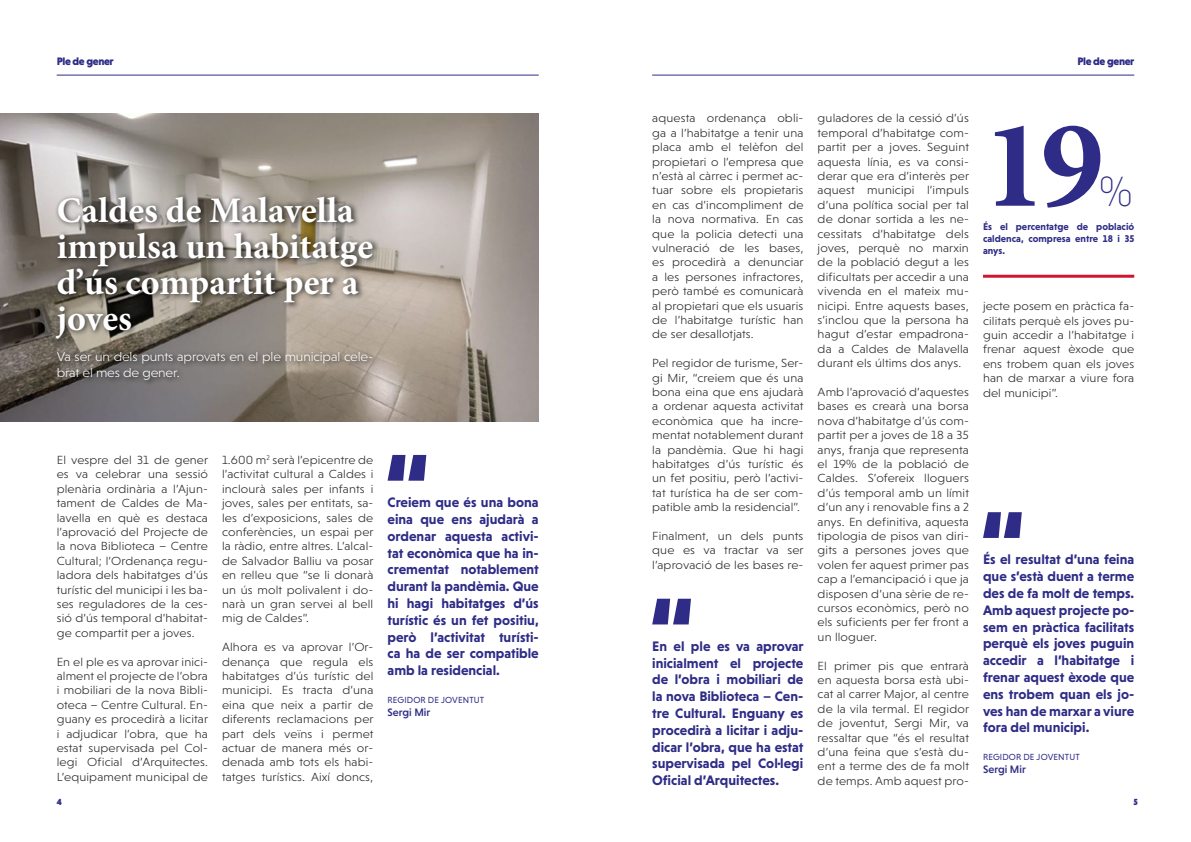
<style>
.page{position:relative;width:1191px;height:842px;background:#fff}
.page>*{position:absolute;margin:0;border:0;box-sizing:border-box;transform-origin:0 0}
.t1{font:700 126px "Minion Pro";color:#2e2c86}
.t2{font:200 43px "Niveau Grotesk";color:#2e2c86}
.t3{font:700 36px/36px "Minion Pro";color:#fff}
.t4{font:700 14px/16.8px "Niveau Grotesk";color:#2e2c86;text-align:justify}
.t5{font:300 13px/15.6px "Niveau Grotesk";letter-spacing:-.01em;color:#fff;scale:1.07 1}
.t6{font:300 12px/14.4px "Niveau Grotesk";letter-spacing:.01em;color:#282827;text-align:justify;scale:1.07 1}
.t7{font:900 11px "Niveau Grotesk";letter-spacing:-.03em;color:#2e2c86}
.t8{font:500 11px "Niveau Grotesk";color:#2e2c86}
.t9{font:700 10px/12px "Niveau Grotesk";color:#2e2c86;text-align:justify}
.t10{font:9px "Niveau Grotesk";letter-spacing:.015em;color:#2e2c86}
.t11{font:900 9px "Niveau Grotesk";color:#2e2c86}
</style>
<div class="page">
<hr style="left:57px;top:75px;width:482px;height:1px;background:#2e2c86">
<hr style="left:652px;top:75px;width:482px;height:1px;background:#2e2c86">
<hr style="left:983px;top:275px;width:151px;height:3px;background:#ce1630">
<svg style="left:983px;top:512px;width:38px;height:26px"></svg>
<svg style="left:652px;top:599px;width:39px;height:25px"></svg>
<svg style="left:387px;top:455px;width:39px;height:26px"></svg>
<img style="left:0;top:113px;width:539px;height:308px">
<div style="left:53px;top:193px;width:327px;height:194px;background:#000;opacity:.75"></div>
<p class="t7" style="left:57px;top:55px;width:59px">Ple de gener</p>
<p class="t7" style="left:1077px;top:55px;width:59px">Ple de gener</p>
<h3 class="t3" style="left:57px;top:192px;width:318px">Caldes de Malavella impulsa un habitatge d’ús compartit per a joves</h3>
<p class="t5" style="left:57px;top:349px;width:297px">Va ser un dels punts aprovats en el ple municipal cele&shy;brat el mes de gener.</p>
<p class="t6" style="left:57px;top:453px;width:143px">El vespre del 31 de gener es va celebrar una sessió plenària ordinària a l’Ajun&shy;tament de Caldes de Ma&shy;lavella en què es destaca l’aprovació del Projecte de la nova Biblioteca – Centre Cultural; l’Ordenança regu&shy;ladora dels habitatges d’ús turístic del municipi i les ba&shy;ses reguladores de la ces&shy;sió d’ús temporal d’habitat&shy;ge compartit per a joves.</p>
<p class="t6" style="left:57px;top:654px;width:143px;text-align:left">En el ple es va aprovar inici&shy;alment el projecte de l’obra i mobiliari de la nova Bibli&shy;oteca – Centre Cultural. En&shy;guany es procedirà a licitar i adjudicar l’obra, que ha estat supervisada pel Col· legi Oficial d’Arquitectes.<br>L’equipament municipal de</p>
<p class="t6" style="left:222px;top:453px;width:143px">1.600 m<sup>2</sup> serà l’epicentre de l’activitat cultural a Caldes i inclourà sales per infants i joves, sales per entitats, sa&shy;les d’exposicions, sales de conferències, un espai per la ràdio, entre altres. L’alcal&shy;de Salvador Balliu va posar en relleu que “se li donarà un ús molt polivalent i do&shy;narà un gran servei al bell mig de Caldes”.</p>
<p class="t6" style="left:222px;top:640px;width:143px">Alhora es va aprovar l’Or&shy;denança que regula els habitatges d’ús turístic del municipi. Es tracta d’una eina que neix a partir de diferents reclamacions per part dels veïns i permet actuar de manera més or&shy;denada amb tots els habi&shy;tatges turístics. Així doncs,</p>
<p class="t4" style="left:387px;top:494px;width:153px">Creiem que és una bona eina que ens ajudarà a ordenar aquesta activi&shy;tat econòmica que ha in&shy;crementat notablement durant la pandèmia. Que hi hagi habitatges d’ús turístic és un fet positiu, però l’activitat turísti&shy;ca ha de ser compatible amb la residencial.</p>
<p class="t10" style="left:387px;top:694px;width:98px">REGIDOR DE JOVENTUT</p>
<p class="t8" style="left:387px;top:706px;width:44px">Sergi Mir</p>
<p class="t6" style="left:652px;top:111px;width:143px">aquesta ordenança obli&shy;ga a l’habitatge a tenir una placa amb el telèfon del propietari o l’empresa que n’està al càrrec i permet ac&shy;tuar sobre els propietaris en cas d’incompliment de la nova normativa. En cas que la policia detecti una vulneració de les bases, es procedirà a denunciar a les persones infractores, però també es comunicarà al propietari que els usuaris de l’habitatge turístic han de ser desallotjats.</p>
<p class="t6" style="left:652px;top:356px;width:143px">Pel regidor de turisme, Ser&shy;gi Mir, “creiem que és una bona eina que ens ajudarà a ordenar aquesta activitat econòmica que ha incre&shy;mentat notablement durant la pandèmia. Que hi hagi habitatges d’ús turístic és un fet positiu, però l’activi&shy;tat turística ha de ser com&shy;patible amb la residencial”.</p>
<p class="t6" style="left:652px;top:529px;width:143px">Finalment, un dels punts que es va tractar va ser l’aprovació de les bases re-</p>
<p class="t4" style="left:652px;top:637px;width:153px">En el ple es va aprovar inicialment el projecte de l’obra i mobiliari de la nova Biblioteca – Cen&shy;tre Cultural. Enguany es procedirà a licitar i adju&shy;dicar l’obra, que ha estat supervisada pel Col·legi Oficial d’Arquitectes.</p>
<p class="t6" style="left:817px;top:111px;width:143px">guladores de la cessió d’ús temporal d’habitatge com&shy;partit per a joves. Seguint aquesta línia, es va consi&shy;derar que era d’interès per aquest municipi l’impuls d’una política social per tal de donar sortida a les ne&shy;cessitats d’habitatge dels joves, perquè no marxin de la població degut a les dificultats per accedir a una vivenda en el mateix mu&shy;nicipi. Entre aquests bases, s’inclou que la persona ha hagut d’estar empadrona&shy;da a Caldes de Malavella durant els últims dos anys.</p>
<p class="t6" style="left:817px;top:385px;width:143px">Amb l’aprovació d’aquestes bases es crearà una borsa nova d’habitatge d’ús com&shy;partit per a joves de 18 a 35 anys, franja que representa el 19% de la població de Caldes. S’ofereix lloguers d’ús temporal amb un límit d’un any i renovable fins a 2 anys. En definitiva, aquesta tipologia de pisos van diri&shy;gits a persones joves que volen fer aquest primer pas cap a l’emancipació i que ja disposen d’una sèrie de re&shy;cursos econòmics, però no els suficients per fer front a un lloguer.</p>
<p class="t6" style="left:817px;top:658px;width:143px">El primer pis que entrarà en aquesta borsa està ubi&shy;cat al carrer Major, al centre de la vila termal. El regidor de joventut, Sergi Mir, va ressaltar que “és el resultat d’una feina que s’està du&shy;ent a terme des de fa molt de temps. Amb aquest pro-</p>
<h1 class="t1" style="left:983px;top:77px;width:122px">19</h1>
<h2 class="t2" style="left:1099px;top:167px;width:35px">%</h2>
<p class="t9" style="left:983px;top:220px;width:153px">És el percentatge de població caldenca, compresa entre 18 i 35 anys.</p>
<p class="t6" style="left:983px;top:299px;width:143px">jecte posem en pràctica fa&shy;cilitats perquè els joves pu&shy;guin accedir a l’habitatge i frenar aquest èxode que ens trobem quan els joves han de marxar a viure fora del municipi”.</p>
<p class="t4" style="left:983px;top:551px;width:153px">És el resultat d’una feina que s’està duent a terme des de fa molt de temps.<br>Amb aquest projecte po&shy;sem en pràctica facilitats perquè els joves puguin accedir a l’habitatge i frenar aquest èxode que ens trobem quan els jo&shy;ves han de marxar a viure fora del municipi.</p>
<p class="t10" style="left:983px;top:752px;width:98px">REGIDOR DE JOVENTUT</p>
<p class="t8" style="left:983px;top:763px;width:44px">Sergi Mir</p>
<p class="t11" style="left:57px;top:796px;width:7px">4</p>
<p class="t11" style="left:1133px;top:796px;width:6px">5</p>
</div>
